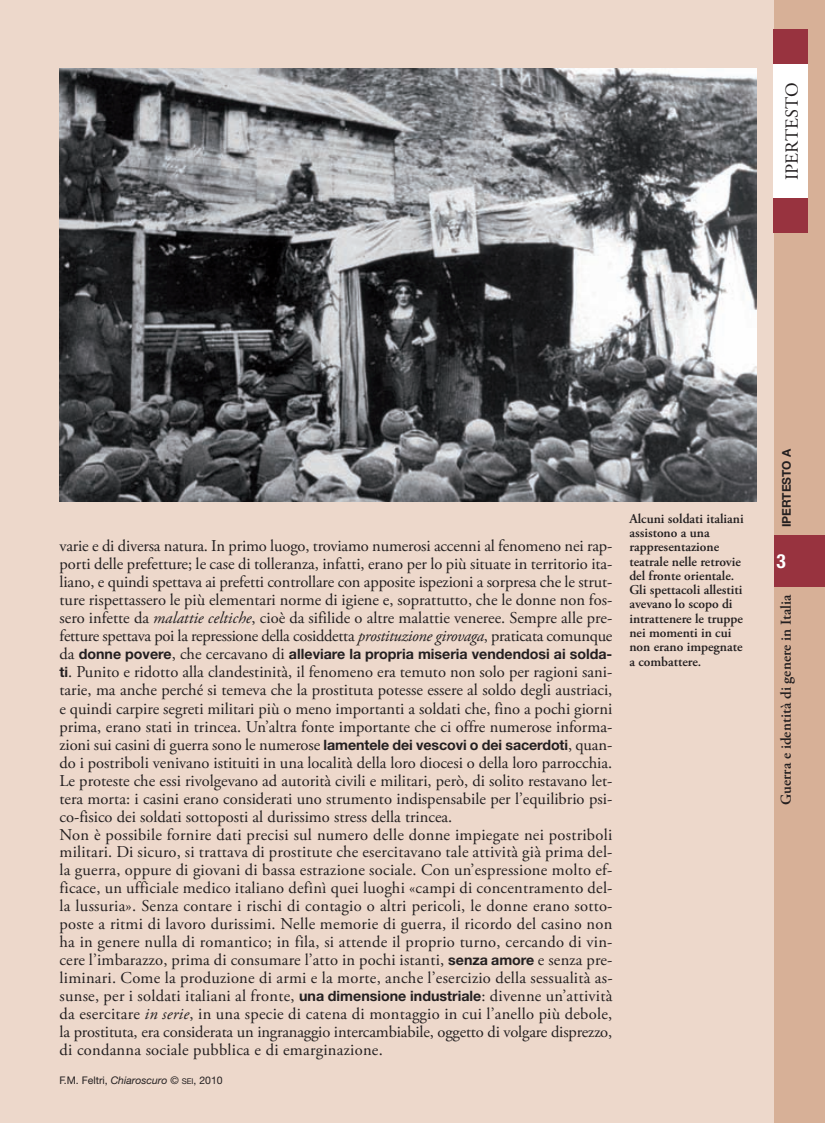
<style>
.page{position:relative;width:825px;height:1123px;background:#fff}
.page>*{position:absolute;margin:0;border:0;box-sizing:border-box;transform-origin:0 0}
.t1{font:700 condensed 19.5px "Helvetica Neue";color:#fff}
.t2{font:18.45px "Adobe Garamond Pro";letter-spacing:.015em;color:#231f20}
.t3{font:16.5px/18px "Adobe Garamond Pro";letter-spacing:.005em;color:#231f20;text-align:justify}
.t4{font:600 15px "Adobe Garamond Pro";letter-spacing:.005em;color:#231f20}
.t5{font:700 14.25px "Helvetica Neue";color:#231f20}
.t6{font:600 13.5px/14.2px "Adobe Garamond Pro";color:#231f20}
.t7{font:700 12px "Helvetica Neue";color:#231f20}
.t8{font:10.5px "Helvetica Neue";color:#231f20}
.s1{font-style:italic}
.s2{font-family:"Adobe Garamond Pro";font-weight:400;font-size:16.5px}
.s3{font-family:"Helvetica Neue";font-weight:700;font-size:14.25px}
.s4{font-size:7.8px}
</style>
<div class="page">
<div style="left:0;top:0;width:774px;height:1123px;background:#edd8cb"></div>
<div style="left:774px;top:0;width:51px;height:1123px;background:#d7b097"></div>
<div style="left:774px;top:63px;width:34px;height:135px;background:#fff"></div>
<div style="left:774px;top:30px;width:34px;height:34px;background:#98333f"></div>
<div style="left:774px;top:198px;width:34px;height:34px;background:#98333f"></div>
<div style="left:774px;top:536px;width:51px;height:51px;background:#98333f"></div>
<img style="left:60px;top:68px;width:697px;height:434px">
<p class="t2" style="left:785px;top:180px;width:99px;rotate:-90deg">IPERTESTO</p>
<p class="t3" style="left:60px;top:538px;width:554px">varie e di diversa natura. In primo luogo, troviamo numerosi accenni al fenomeno nei rap&shy;porti delle prefetture; le case di tolleranza, infatti, erano per lo più situate in territorio ita&shy;liano, e quindi spettava ai prefetti controllare con apposite ispezioni a sorpresa che le strut&shy;ture rispettassero le più elementari norme di igiene e, soprattutto, che le donne non fos&shy;sero infette da <span class="s1">malattie celtiche</span>, cioè da sifilide o altre malattie veneree. Sempre alle pre&shy;fetture spettava poi la repressione della cosiddetta <span class="s1">prostituzione girovaga</span>, praticata comunque</p>
<p class="t5" style="left:60px;top:649px;width:554px"><span class="s2">da</span> donne povere<span class="s2">, che cercavano di</span> alleviare la propria miseria vendendosi ai solda-</p>
<p class="t3" style="left:59px;top:664px;width:555px;text-align:left"><span class="s3">ti</span>. Punito e ridotto alla clandestinità, il fenomeno era temuto non solo per ragioni sani&shy;tarie, ma anche perché si temeva che la prostituta potesse essere al soldo degli austriaci, e quindi carpire segreti militari più o meno importanti a soldati che, fino a pochi giorni prima, erano stati in trincea. Un’altra fonte importante che ci offre numerose informa&shy;zioni sui casini di guerra sono le numerose <span class="s3">lamentele dei vescovi o dei sacerdoti</span>, quan&shy;do i postriboli venivano istituiti in una località della loro diocesi o della loro parrocchia.<br>Le proteste che essi rivolgevano ad autorità civili e militari, però, di solito restavano let&shy;tera morta: i casini erano considerati uno strumento indispensabile per l’equilibrio psi&shy;co-fisico dei soldati sottoposti al durissimo stress della trincea.<br>Non è possibile fornire dati precisi sul numero delle donne impiegate nei postriboli militari. Di sicuro, si trattava di prostitute che esercitavano tale attività già prima del&shy;la guerra, oppure di giovani di bassa estrazione sociale. Con un’espressione molto ef&shy;ficace, un ufficiale medico italiano definì quei luoghi «campi di concentramento del&shy;la lussuria». Senza contare i rischi di contagio o altri pericoli, le donne erano sotto&shy;poste a ritmi di lavoro durissimi. Nelle memorie di guerra, il ricordo del casino non ha in genere nulla di romantico; in fila, si attende il proprio turno, cercando di vin&shy;cere l’imbarazzo, prima di consumare l’atto in pochi istanti, <span class="s3">senza amore</span> e senza pre&shy;liminari. Come la produzione di armi e la morte, anche l’esercizio della sessualità as&shy;sunse, per i soldati italiani al fronte, <span class="s3">una dimensione industriale</span>: divenne un’attività da esercitare <span class="s1">in serie</span>, in una specie di catena di montaggio in cui l’anello più debole, la prostituta, era considerata un ingranaggio intercambiabile, oggetto di volgare disprezzo, di condanna sociale pubblica e di emarginazione.</p>
<p class="t8" style="left:60px;top:1076px;width:165px">F.M. Feltri, <span class="s1">Chiaroscuro</span> © <span class="s4">SEI</span>, 2010</p>
<p class="t6" style="left:629px;top:512px;width:116px">Alcuni soldati italiani assistono a una rappresentazione teatrale nelle retrovie del fronte orientale.<br>Gli spettacoli allestiti avevano lo scopo di intrattenere le truppe nei momenti in cui non erano impegnate a combattere.</p>
<p class="t7" style="left:782px;top:527px;width:80px;rotate:-90deg">IPERTESTO A</p>
<p class="t1" style="left:776px;top:554px;width:11px">3</p>
<p class="t4" style="left:780px;top:805px;width:213px;rotate:-90deg">Guerra e identità di genere in Italia</p>
</div>
